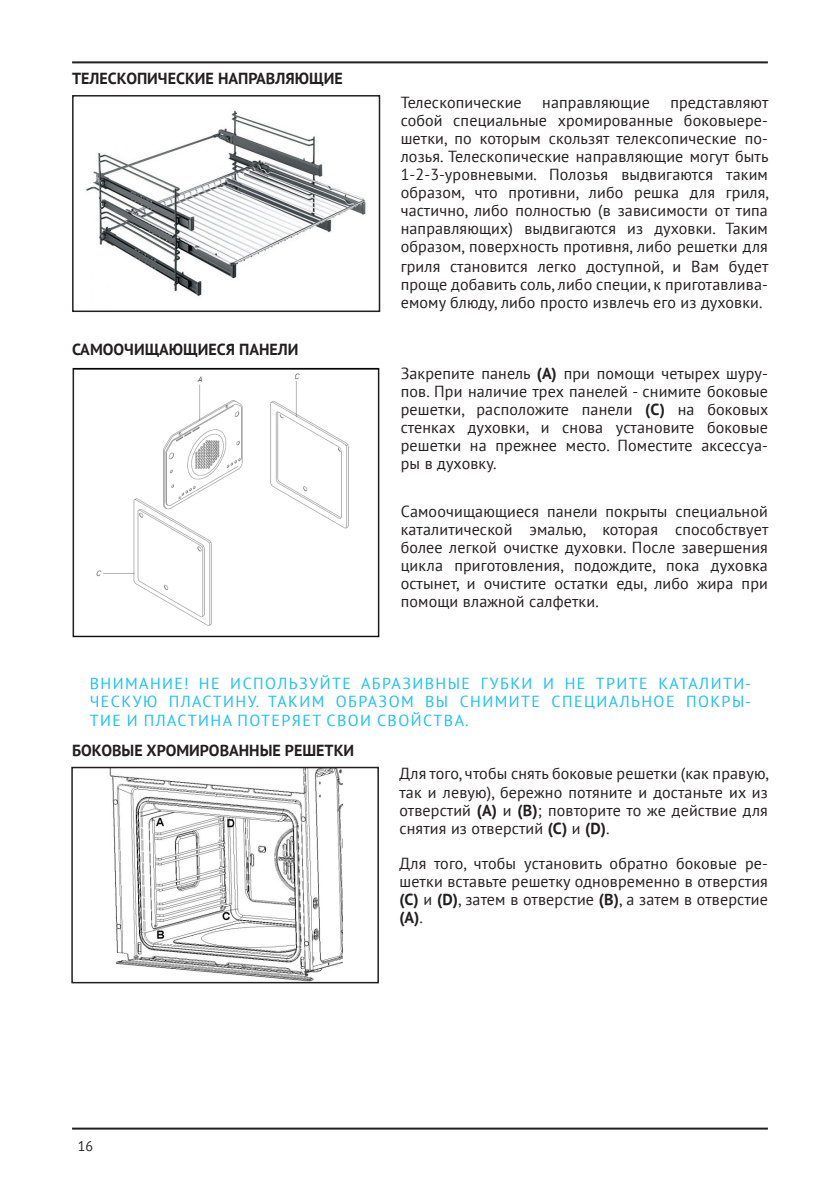
<style>
.page{position:relative;width:840px;height:1191px;background:#fff}
.page>*{position:absolute;margin:0;border:0;box-sizing:border-box;transform-origin:0 0}
.t1{font:16px/18px "PT Sans";letter-spacing:.01em;color:#231f20;text-align:justify}
.t2{font:16px/18.6px "PT Sans";letter-spacing:.09em;color:#1ac1f3;text-align:justify}
.t3{font:700 16px "PT Sans";color:#231f20}
.t4{font:14px "PT Sans";color:#231f20}
.s1{font-weight:700}
</style>
<div class="page">
<hr style="left:72px;top:61px;width:695px;height:2px;background:#231f20">
<hr style="left:72px;top:1127px;width:695px;height:2px;background:#231f20">
<img style="left:86px;top:110px;width:280px;height:186px">
<div style="left:72px;top:95px;width:308px;height:217px;border:2px solid #231f20"></div>
<img style="left:72px;top:367px;width:308px;height:271px">
<img style="left:109px;top:769px;width:233px;height:211px">
<div style="left:71px;top:766px;width:308px;height:217px;border:2px solid #231f20"></div>
<p class="t3" style="left:72px;top:68px;width:272px">ТЕЛЕСКОПИЧЕСКИЕ НАПРАВЛЯЮЩИЕ</p>
<p class="t3" style="left:72px;top:339px;width:228px">САМООЧИЩАЮЩИЕСЯ ПАНЕЛИ</p>
<p class="t1" style="left:400px;top:93px;width:122px">Телескопические</p>
<p class="t1" style="left:542px;top:93px;width:109px">направляющие</p>
<p class="t1" style="left:400px;top:93px;width:370px;text-indent:269px">представляют собой специальные хромированные боковыере&shy;шетки, по которым скользят телексопические по&shy;лозья. Телескопические направляющие могут быть 1-2-3-уровневыми. Полозья выдвигаются таким образом, что противни, либо решка для гриля, частично, либо полностью (в зависимости от типа направляющих) выдвигаются из духовки. Таким образом, поверхность противня, либо решетки для</p>
<p class="t1" style="left:400px;top:257px;width:369px">гриля становится легко доступной, и Вам будет проще добавить соль, либо специи, к приготавлива&shy;емому блюду, либо просто извлечь его из духовки.</p>
<p class="t1" style="left:400px;top:364px;width:369px">Закрепите панель <span class="s1">(A)</span> при помощи четырех шуру&shy;пов. При наличие трех панелей - снимите боковые решетки, расположите панели <span class="s1">(С)</span> на боковых стенках духовки, и снова установите боковые решетки на прежнее место. Поместите аксессуа&shy;ры в духовку.</p>
<p class="t1" style="left:400px;top:501px;width:369px">Самоочищающиеся панели покрыты специальной каталитической эмалью, которая способствует более легкой очистке духовки. После завершения цикла приготовления, подождите, пока духовка остынет, и очистите остатки еды, либо жира при помощи влажной салфетки.</p>
<p class="t2" style="left:90px;top:673px;width:662px">ВНИМАНИЕ! НЕ ИСПОЛЬЗУЙТЕ АБРАЗИВНЫЕ ГУБКИ И НЕ ТРИТЕ КАТАЛИТИ-ЧЕСКУЮ ПЛАСТИНУ. ТАКИМ ОБРАЗОМ ВЫ СНИМИТЕ СПЕЦИАЛЬНОЕ ПОКРЫ-ТИЕ И ПЛАСТИНА ПОТЕРЯЕТ СВОИ СВОЙСТВА.</p>
<p class="t3" style="left:72px;top:739px;width:283px">БОКОВЫЕ ХРОМИРОВАННЫЕ РЕШЕТКИ</p>
<p class="t1" style="left:399px;top:764px;width:371px">Для того, чтобы снять боковые решетки (как правую, так и левую), бережно потяните и достаньте их из отверстий <span class="s1">(A)</span> и <span class="s1">(B)</span>; повторите то же действие для снятия из отверстий <span class="s1">(C)</span> и <span class="s1">(D)</span>.</p>
<p class="t1" style="left:399px;top:854px;width:370px">Для того, чтобы установить обратно боковые ре&shy;шетки вставьте решетку одновременно в отверстия <span class="s1">(C)</span> и <span class="s1">(D)</span>, затем в отверстие <span class="s1">(B)</span>, а затем в отверстие <span class="s1">(A)</span>.</p>
<p class="t4" style="left:78px;top:1136px;width:17px">16</p>
</div>
